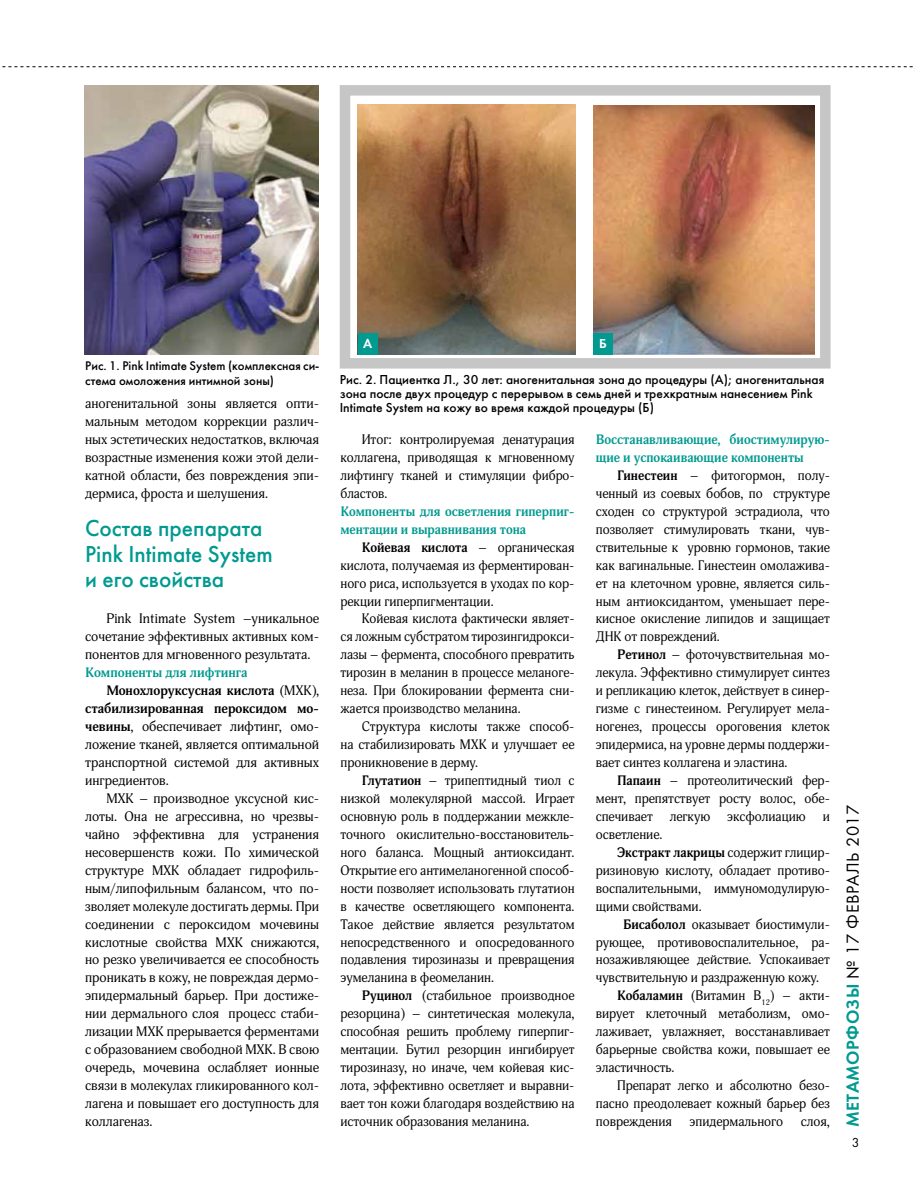
<style>
.page{position:relative;width:915px;height:1191px;background:#fff}
.page>*{position:absolute;margin:0;border:0;box-sizing:border-box;transform-origin:0 0}
.t1{font:500 24px/25.5px "Futura";color:#009a90}
.t2{font:18px "Futura";letter-spacing:.035em;color:#000}
.t3{font:13.5px/18px "Adonis";color:#000;text-align:justify}
.t4{font:13.5px/18px "Adonis";color:#000;text-align:justify;scale:.96 1}
.t5{font:500 13.5px/14.2px "Futura";color:#000}
.t6{font:700 13.5px/18px "Adonis";color:#009a90}
.t7{font:700 13.5px "Adonis";color:#000}
.t8{font:13.5px "Futura Demi";color:#fff}
.t9{font:13.5px "Futura";color:#000}
.t10{font:500 13.05px/14.2px "Futura";color:#000}
.s1{font-weight:400}
.s2{font-weight:700}
.s3{font-family:"Futura Demi";color:#009a90}
</style>
<div class="page">
<svg style="left:2px;top:66px;width:911px;height:1px"></svg>
<div style="left:339px;top:85px;width:491px;height:283px;border:10px solid #c6c6c6"></div>
<img style="left:357px;top:105px;width:218px;height:250px">
<img style="left:593px;top:105px;width:221px;height:250px">
<div style="left:357px;top:333px;width:20px;height:22px;background:#009a90"></div>
<div style="left:592px;top:333px;width:20px;height:22px;background:#009a90"></div>
<img style="left:85px;top:85px;width:234px;height:269px">
<p class="t10" style="left:85px;top:359px;width:235px">Рис. 1. Pink Intimate System (комплексная си&shy;стема омоложения интимной зоны)</p>
<p class="t3" style="left:85px;top:394px;width:235px">аногенитальной зоны является опти&shy;мальным методом коррекции различ&shy;ных эстетических недостатков, включая возрастные изменения кожи этой дели&shy;катной области, без повреждения эпи&shy;дермиса, фроста и шелушения.</p>
<h1 class="t1" style="left:85px;top:516px;width:189px">Состав препарата<br>Pink Intimate System и его свойства</h1>
<p class="t3" style="left:85px;top:610px;width:235px;text-indent:21px">Pink Intimate System –уникальное сочетание эффективных активных ком&shy;понентов для мгновенного результата.</p>
<p class="t6" style="left:85px;top:664px;width:164px">Компоненты для лифтинга</p>
<p class="t7" style="left:106px;top:683px;width:214px">Монохлоруксусная кислота <span class="s1">(МХК),</span></p>
<p class="t7" style="left:85px;top:701px;width:235px">стабилизированная пероксидом мо-</p>
<p class="t3" style="left:85px;top:717px;width:235px"><span class="s2">чевины</span>, обеспечивает лифтинг, омо-</p>
<p class="t3" style="left:85px;top:735px;width:235px">ложение тканей, является оптимальной</p>
<p class="t3" style="left:85px;top:753px;width:235px">транспортной системой для активных</p>
<p class="t3" style="left:85px;top:771px;width:85px">ингредиентов.</p>
<p class="t3" style="left:106px;top:789px;width:214px">МХК – производное уксусной кис-</p>
<p class="t3" style="left:85px;top:807px;width:235px">лоты. Она не агрессивна, но чрезвы-</p>
<p class="t3" style="left:85px;top:825px;width:235px">чайно эффективна для устранения</p>
<p class="t3" style="left:85px;top:843px;width:235px">несовершенств кожи. По химической</p>
<p class="t3" style="left:85px;top:861px;width:235px">структуре МХК обладает гидрофиль-</p>
<p class="t3" style="left:85px;top:879px;width:235px">ным/липофильным балансом, что по-</p>
<p class="t3" style="left:85px;top:897px;width:235px">зволяет молекуле достигать дермы. При</p>
<p class="t3" style="left:85px;top:915px;width:235px">соединении с пероксидом мочевины</p>
<p class="t3" style="left:85px;top:933px;width:235px">кислотные свойства МХК снижаются,</p>
<p class="t3" style="left:85px;top:951px;width:235px">но резко увеличивается ее способность</p>
<p class="t3" style="left:85px;top:969px;width:235px">проникать в кожу, не повреждая дермо-</p>
<p class="t3" style="left:85px;top:987px;width:235px">эпидермальный барьер. При достиже-</p>
<p class="t3" style="left:85px;top:1004px;width:235px">нии дермального слоя процесс стаби-</p>
<p class="t3" style="left:85px;top:1022px;width:235px">лизации МХК прерывается ферментами</p>
<p class="t3" style="left:85px;top:1040px;width:235px">с образованием свободной МХК. В свою</p>
<p class="t3" style="left:85px;top:1058px;width:235px">очередь, мочевина ослабляет ионные</p>
<p class="t3" style="left:85px;top:1076px;width:235px">связи в молекулах гликированного кол-</p>
<p class="t3" style="left:85px;top:1094px;width:235px">лагена и повышает его доступность для</p>
<p class="t3" style="left:85px;top:1112px;width:69px">коллагеназ.</p>
<p class="t8" style="left:363px;top:335px;width:11px">А</p>
<p class="t8" style="left:599px;top:335px;width:9px">Б</p>
<p class="t5" style="left:339px;top:372px;width:486px">Рис. 2. Пациентка Л., 30 лет: аногенитальная зона до процедуры (А); аногенитальная зона после двух процедур с перерывом в семь дней и трехкратным нанесением Pink<br>Intimate System на кожу во время каждой процедуры (Б)</p>
<p class="t3" style="left:340px;top:430px;width:235px;text-indent:21px">Итог: контролируемая денатурация коллагена, приводящая к мгновенному лифтингу тканей и стимуляции фибро&shy;бластов.</p>
<p class="t6" style="left:340px;top:502px;width:235px">Компоненты для осветления гиперпиг&shy;ментации и выравнивания тона</p>
<p class="t3" style="left:340px;top:538px;width:235px;text-indent:21px"><span class="s2">Койевая кислота</span> – органическая кислота, получаемая из ферментирован&shy;ного риса, используется в уходах по кор&shy;рекции гиперпигментации.</p>
<p class="t4" style="left:340px;top:610px;width:245px;text-indent:21px">Койевая кислота фактически являет&shy;ся ложным субстратом тирозингидрокси&shy;лазы – фермента, способного превратить тирозин в меланин в процессе меланоге&shy;неза. При блокировании фермента сни&shy;жается производство меланина.</p>
<p class="t3" style="left:340px;top:717px;width:235px;text-indent:21px">Структура кислоты также способ&shy;на стабилизировать МХК и улучшает ее проникновение в дерму.</p>
<p class="t3" style="left:340px;top:771px;width:235px;text-indent:21px"><span class="s2">Глутатион</span> – трипептидный тиол с низкой молекулярной массой. Играет основную роль в поддержании межкле&shy;точного окислительно-восстановитель&shy;ного баланса. Мощный антиоксидант.<br>Открытие его антимеланогенной способ&shy;ности позволяет использовать глутатион в качестве осветляющего компонента.<br>Такое действие является результатом непосредственного и опосредованного подавления тирозиназы и превращения эумеланина в феомеланин.</p>
<p class="t3" style="left:340px;top:987px;width:235px;text-indent:21px"><span class="s2">Руцинол</span> (стабильное производное резорцина) – синтетическая молекула, способная решить проблему гиперпиг&shy;ментации. Бутил резорцин ингибирует тирозиназу, но иначе, чем койевая кис&shy;лота, эффективно осветляет и выравни&shy;вает тон кожи благодаря воздействию на источник образования меланина.</p>
<p class="t6" style="left:595px;top:431px;width:235px">Восстанавливающие, биостимулирую&shy;щие и успокаивающие компоненты</p>
<p class="t3" style="left:595px;top:466px;width:235px;text-indent:21px"><span class="s2">Гинестеин</span> – фитогормон, полу&shy;ченный из соевых бобов, по структуре сходен со структурой эстрадиола, что позволяет стимулировать ткани, чув&shy;ствительные к уровню гормонов, такие как вагинальные. Гинестеин омолажива&shy;ет на клеточном уровне, является силь&shy;ным антиоксидантом, уменьшает пере&shy;кисное окисление липидов и защищает ДНК от повреждений.</p>
<p class="t3" style="left:595px;top:646px;width:235px;text-indent:21px"><span class="s2">Ретинол</span> – фоточувствительная мо&shy;лекула. Эффективно стимулирует синтез и репликацию клеток, действует в синер&shy;гизме с гинестеином. Регулирует мела&shy;ногенез, процессы ороговения клеток эпидермиса, на уровне дермы поддержи&shy;вает синтез коллагена и эластина.</p>
<p class="t3" style="left:595px;top:771px;width:235px;text-indent:21px"><span class="s2">Папаин</span> – протеолитический фер&shy;мент, препятствует росту волос, обе&shy;спечивает</p>
<p class="t3" style="left:669px;top:807px;width:42px">легкую</p>
<p class="t3" style="left:727px;top:807px;width:80px">эксфолиацию</p>
<p class="t3" style="left:822px;top:807px;width:9px">и</p>
<p class="t3" style="left:595px;top:825px;width:68px">осветление.</p>
<p class="t7" style="left:617px;top:844px;width:214px">Экстракт лакрицы <span class="s1">содержит глицир-</span></p>
<p class="t3" style="left:595px;top:861px;width:235px">ризиновую кислоту, обладает противо-</p>
<p class="t3" style="left:595px;top:879px;width:235px">воспалительными, иммуномодулирую-</p>
<p class="t3" style="left:595px;top:897px;width:107px">щими свойствами.</p>
<p class="t3" style="left:623px;top:915px;width:208px"><span class="s2">Бисаболол</span> оказывает биостимули-</p>
<p class="t3" style="left:595px;top:933px;width:235px">рующее, противовоспалительное, ра-</p>
<p class="t3" style="left:595px;top:951px;width:235px">нозаживляющее действие. Успокаивает</p>
<p class="t3" style="left:595px;top:969px;width:225px">чувствительную и раздраженную кожу.</p>
<p class="t3" style="left:617px;top:987px;width:214px"><span class="s2">Кобаламин</span> (Витамин В<sub>12</sub>) – акти-</p>
<p class="t3" style="left:595px;top:1004px;width:235px">вирует клеточный метаболизм, омо-</p>
<p class="t3" style="left:595px;top:1022px;width:235px">лаживает, увлажняет, восстанавливает</p>
<p class="t3" style="left:595px;top:1040px;width:235px">барьерные свойства кожи, повышает ее</p>
<p class="t3" style="left:595px;top:1058px;width:80px">эластичность.</p>
<p class="t3" style="left:617px;top:1076px;width:214px">Препарат легко и абсолютно безо-</p>
<p class="t3" style="left:595px;top:1094px;width:235px">пасно преодолевает кожный барьер без</p>
<p class="t3" style="left:595px;top:1112px;width:77px">повреждения</p>
<p class="t3" style="left:689px;top:1112px;width:95px">эпидермального</p>
<p class="t3" style="left:800px;top:1112px;width:30px">слоя,</p>
<h2 class="t2" style="left:841px;top:1127px;width:324px;rotate:-90deg"><span class="s3">МЕТАМОРФОЗЫ</span> № 17 ФЕВРАЛЬ 2017</h2>
<p class="t9" style="left:851px;top:1134px;width:9px">3</p>
</div>
